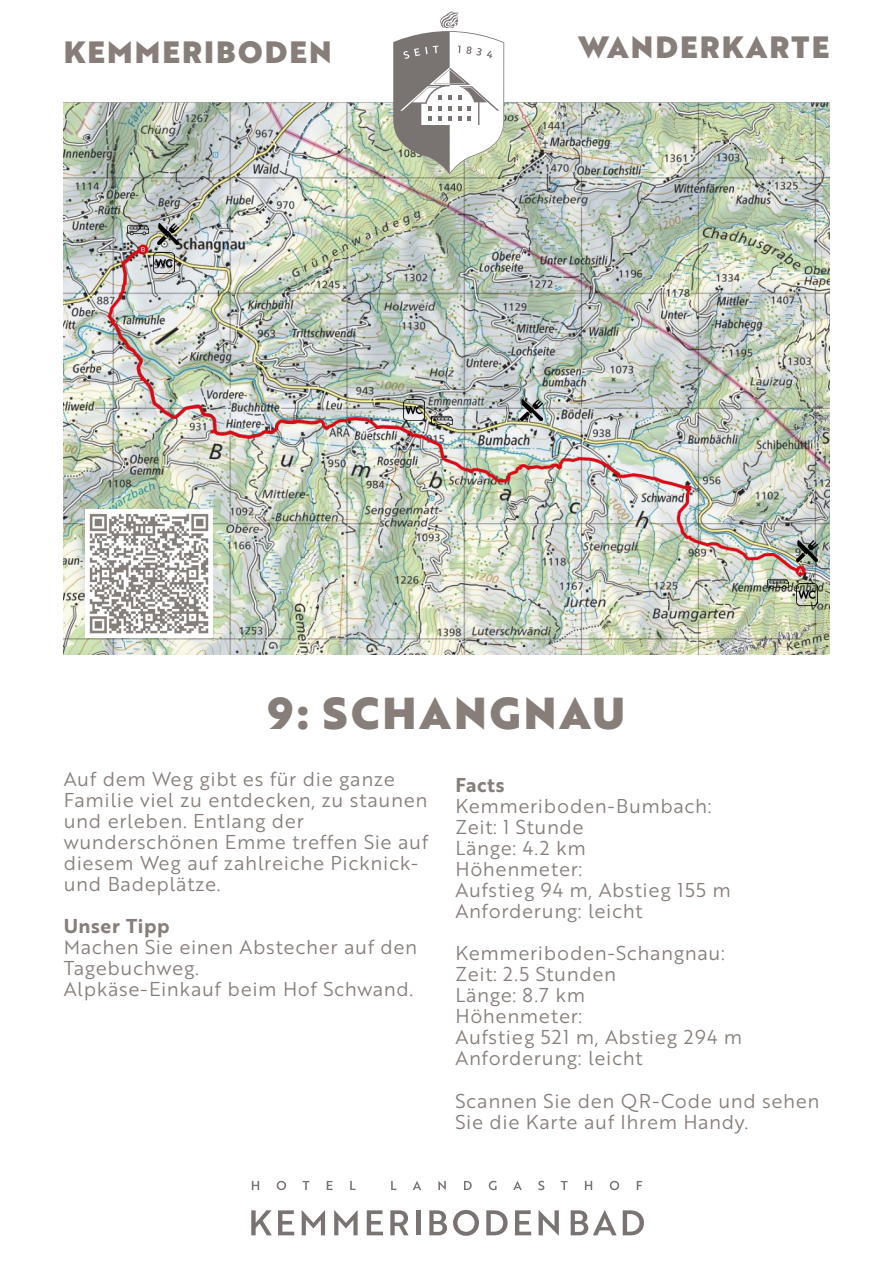
<style>
.page{position:relative;width:893px;height:1263px;background:#fff}
.page>*{position:absolute;margin:0;border:0;box-sizing:border-box;transform-origin:0 0}
.t1{font:43.5px "Brother 1816 Black";letter-spacing:.07em;color:#877e7a}
.t2{font:30px "Brother 1816 Black";letter-spacing:.07em;color:#877e7a}
.t3{font:19.5px/21px "Brother 1816 Book";letter-spacing:.03em;color:#877e7a}
.t4{font:19.5px "Brother 1816 Bold";letter-spacing:.03em;color:#877e7a}
</style>
<div class="page">
<img style="left:64px;top:102px;width:765px;height:552px">
<svg style="left:393px;top:12px;width:111px;height:162px"></svg>
<svg style="left:251px;top:1210px;width:21px;height:25px"></svg>
<svg style="left:278px;top:1210px;width:16px;height:25px"></svg>
<svg style="left:302px;top:1210px;width:23px;height:25px"></svg>
<svg style="left:334px;top:1210px;width:24px;height:25px"></svg>
<svg style="left:367px;top:1210px;width:16px;height:25px"></svg>
<svg style="left:390px;top:1210px;width:19px;height:25px"></svg>
<hr style="left:416px;top:1210px;width:4px;height:25px;background:#797372">
<svg style="left:429px;top:1210px;width:18px;height:25px"></svg>
<svg style="left:453px;top:1210px;width:26px;height:26px"></svg>
<svg style="left:486px;top:1210px;width:22px;height:25px"></svg>
<svg style="left:515px;top:1210px;width:16px;height:25px"></svg>
<svg style="left:539px;top:1210px;width:20px;height:26px"></svg>
<svg style="left:571px;top:1210px;width:46px;height:25px"></svg>
<svg style="left:623px;top:1210px;width:21px;height:25px"></svg>
<svg style="left:252px;top:1181px;width:7px;height:9px"></svg>
<svg style="left:277px;top:1181px;width:9px;height:9px"></svg>
<svg style="left:303px;top:1181px;width:6px;height:9px"></svg>
<svg style="left:327px;top:1181px;width:6px;height:9px"></svg>
<svg style="left:350px;top:1181px;width:5px;height:9px"></svg>
<svg style="left:391px;top:1181px;width:5px;height:9px"></svg>
<svg style="left:413px;top:1181px;width:8px;height:9px"></svg>
<svg style="left:438px;top:1181px;width:8px;height:9px"></svg>
<svg style="left:464px;top:1181px;width:8px;height:9px"></svg>
<svg style="left:489px;top:1181px;width:8px;height:9px"></svg>
<svg style="left:513px;top:1181px;width:9px;height:9px"></svg>
<svg style="left:538px;top:1181px;width:6px;height:9px"></svg>
<svg style="left:561px;top:1181px;width:7px;height:9px"></svg>
<svg style="left:585px;top:1181px;width:7px;height:9px"></svg>
<svg style="left:610px;top:1181px;width:9px;height:9px"></svg>
<svg style="left:637px;top:1181px;width:5px;height:9px"></svg>
<img style="left:85px;top:509px;width:128px;height:128px">
<img style="left:157px;top:224px;width:22px;height:21px">
<img style="left:153px;top:253px;width:21px;height:21px">
<img style="left:128px;top:219px;width:21px;height:22px">
<img style="left:521px;top:399px;width:21px;height:22px">
<img style="left:796px;top:540px;width:21px;height:21px">
<img style="left:403px;top:399px;width:21px;height:22px">
<img style="left:796px;top:584px;width:21px;height:21px">
<img style="left:431px;top:410px;width:21px;height:21px">
<img style="left:767px;top:573px;width:21px;height:21px">
<p class="t2" style="left:64px;top:29px;width:269px">KEMMERIBODEN</p>
<p class="t2" style="left:578px;top:24px;width:252px">WANDERKARTE</p>
<p class="t1" style="left:268px;top:680px;width:359px">9: SCHANGNAU</p>
<p class="t3" style="left:64px;top:768px;width:333px">Auf dem Weg gibt es für die ganze</p>
<p class="t3" style="left:64px;top:789px;width:365px">Familie viel zu entdecken, zu staunen</p>
<p class="t3" style="left:64px;top:810px;width:242px">und erleben. Entlang der</p>
<p class="t3" style="left:64px;top:831px;width:366px">wunderschönen Emme treffen Sie auf diesem Weg auf zahlreiche Picknick&shy;und Badeplätze.</p>
<p class="t4" style="left:64px;top:912px;width:107px">Unser Tipp</p>
<p class="t3" style="left:64px;top:936px;width:355px">Machen Sie einen Abstecher auf den<br>Tagebuchweg.</p>
<p class="t3" style="left:64px;top:978px;width:351px">Alpkäse-Einkauf beim Hof Schwand.</p>
<p class="t4" style="left:455px;top:771px;width:51px">Facts</p>
<p class="t3" style="left:455px;top:795px;width:258px">Kemmeriboden-Bumbach:</p>
<p class="t3" style="left:455px;top:816px;width:130px">Zeit: 1 Stunde</p>
<p class="t3" style="left:455px;top:837px;width:132px">Länge: 4.2 km</p>
<p class="t3" style="left:455px;top:858px;width:128px">Höhenmeter:</p>
<p class="t3" style="left:455px;top:879px;width:277px">Aufstieg 94 m, Abstieg 155 m</p>
<p class="t3" style="left:455px;top:900px;width:189px">Anforderung: leicht</p>
<p class="t3" style="left:455px;top:942px;width:271px">Kemmeriboden-Schangnau:</p>
<p class="t3" style="left:455px;top:963px;width:162px">Zeit: 2.5 Stunden</p>
<p class="t3" style="left:455px;top:984px;width:131px">Länge: 8.7 km</p>
<p class="t3" style="left:455px;top:1005px;width:128px">Höhenmeter:</p>
<p class="t3" style="left:455px;top:1026px;width:288px">Aufstieg 521 m, Abstieg 294 m</p>
<p class="t3" style="left:455px;top:1047px;width:189px">Anforderung: leicht</p>
<p class="t3" style="left:455px;top:1090px;width:366px">Scannen Sie den QR-Code und sehen</p>
<p class="t3" style="left:455px;top:1111px;width:294px">Sie die Karte auf Ihrem Handy.</p>
</div>
